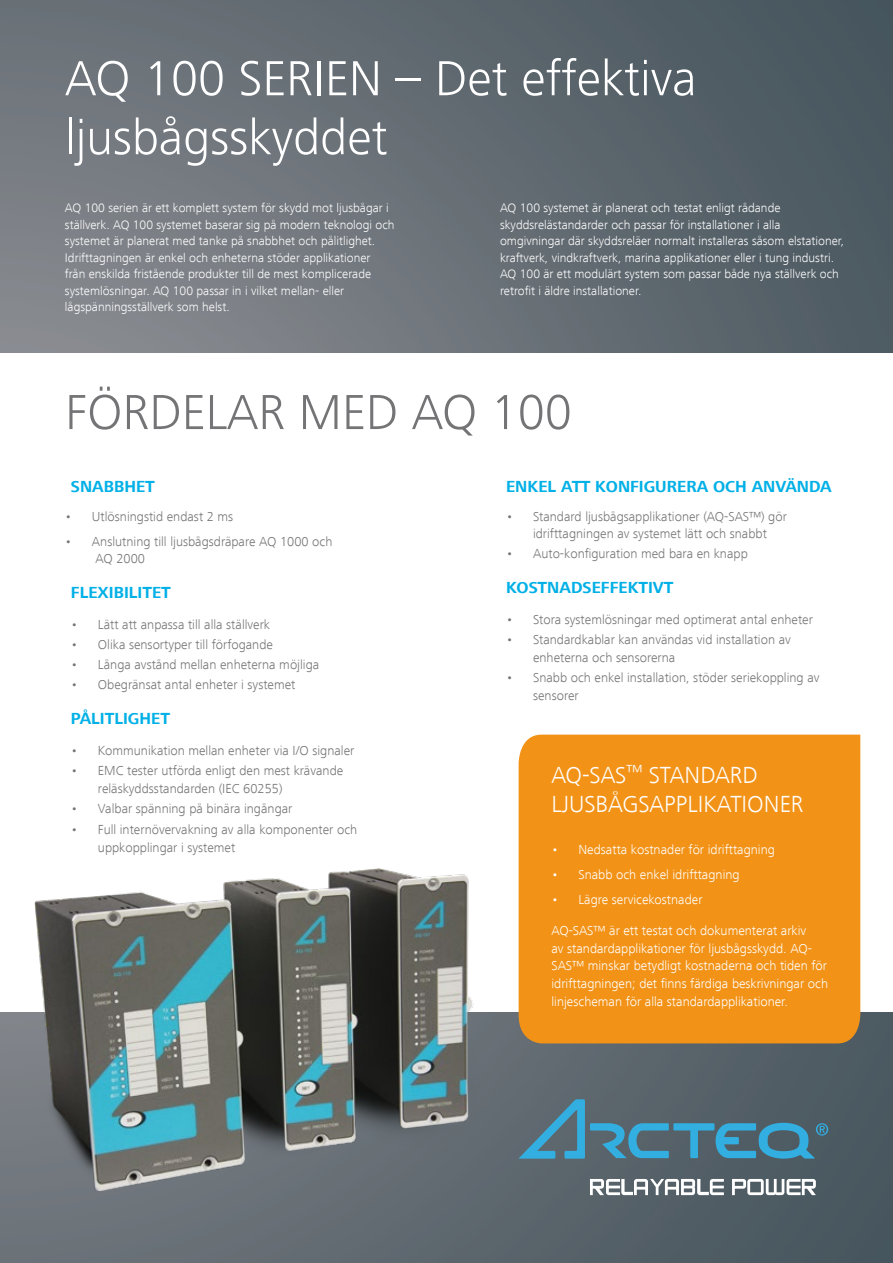
<style>
.page{position:relative;width:893px;height:1263px;background:#fff}
.page>*{position:absolute;margin:0;border:0;box-sizing:border-box;transform-origin:0 0}
.t1{font:300 51px/58.9px "Frutiger Next LT";color:#fff}
.t2{font:300 51px "Frutiger Next LT";color:#747476}
.t3{font:300 24px/29.5px "Frutiger Next LT";color:#fff}
.t4{font:700 16.5px "Frutiger Next LT";color:#00b0e6}
.t5{font:300 13.5px/18px "Frutiger Next LT";color:#747476}
.t6{font:300 13.5px/18px "Frutiger Next LT";color:#fff}
.t7{font:300 12.75px/16.5px "Frutiger Next LT";color:#fff}
</style>
<div class="page">
<img style="left:0;top:0;width:893px;height:1263px">
<div style="left:0;top:354px;width:893px;height:658px;background:#fff"></div>
<div style="left:519px;top:735px;width:341px;height:308px;background:#f29318"></div>
<svg style="left:590px;top:1179px;width:134px;height:16px"></svg>
<svg style="left:732px;top:1179px;width:84px;height:16px"></svg>
<svg style="left:519px;top:1099px;width:309px;height:60px;background:#4c7588"></svg>
<img style="left:34px;top:868px;width:448px;height:322px">
<h1 class="t1" style="left:65px;top:49px;width:633px">AQ 100 SERIEN – Det effektiva ljusbågsskyddet</h1>
<p class="t7" style="left:65px;top:200px;width:331px">AQ 100 serien är ett komplett system för skydd mot ljusbågar i ställverk. AQ 100 systemet baserar sig på modern teknologi och systemet är planerat med tanke på snabbhet och pålitlighet.<br>Idrifttagningen är enkel och enheterna stöder applikationer<br>från enskilda fristående produkter till de mest komplicerade systemlösningar. AQ 100 passar in i vilket mellan- eller lågspänningsställverk som helst.</p>
<p class="t7" style="left:500px;top:200px;width:346px">AQ 100 systemet är planerat och testat enligt rådande skyddsrelästandarder och passar för installationer i alla omgivningar där skyddsreläer normalt installeras såsom elstationer, kraftverk, vindkraftverk, marina applikationer eller i tung industri.<br>AQ 100 är ett modulärt system som passar både nya ställverk och retrofit i äldre installationer.</p>
<h1 class="t2" style="left:65px;top:384px;width:508px">FÖRDELAR MED AQ 100</h1>
<p class="t4" style="left:71px;top:477px;width:86px">SNABBHET</p>
<p class="t5" style="left:65px;top:508px;width:170px">• Utlösningstid endast 2 ms</p>
<p class="t5" style="left:96px;top:534px;width:238px;line-height:16.5px;text-indent:-31px">• Anslutning till ljusbågsdräpare AQ 1000 och<br>AQ 2000</p>
<p class="t4" style="left:71px;top:583px;width:101px">FLEXIBILITET</p>
<p class="t5" style="left:71px;top:615px;width:201px">• Lätt att anpassa till alla ställverk</p>
<p class="t5" style="left:71px;top:635px;width:204px">• Olika sensortyper till förfogande</p>
<p class="t5" style="left:71px;top:656px;width:250px">• Långa avstånd mellan enheterna möjliga</p>
<p class="t5" style="left:71px;top:676px;width:226px">• Obegränsat antal enheter i systemet</p>
<p class="t4" style="left:71px;top:710px;width:101px">PÅLITLIGHET</p>
<p class="t5" style="left:71px;top:742px;width:285px">• Kommunikation mellan enheter via I/O signaler</p>
<p class="t5" style="left:98px;top:762px;width:247px;text-indent:-27px">• EMC tester utförda enligt den mest krävande reläskyddsstandarden (IEC 60255)</p>
<p class="t5" style="left:71px;top:800px;width:223px">• Valbar spänning på binära ingångar</p>
<p class="t5" style="left:98px;top:820px;width:261px;text-indent:-27px">• Full internövervakning av alla komponenter och uppkopplingar i systemet</p>
<p class="t4" style="left:506px;top:477px;width:327px">ENKEL ATT KONFIGURERA OCH ANVÄNDA</p>
<p class="t5" style="left:506px;top:509px;width:282px;line-height:16.5px;text-align:center">• Standard ljusbågsapplikationer (AQ-SAS™) gör idrifttagningen av systemet lätt och snabbt</p>
<p class="t5" style="left:506px;top:544px;width:243px">• Auto-konfiguration med bara en knapp</p>
<p class="t4" style="left:506px;top:578px;width:169px">KOSTNADSEFFEKTIVT</p>
<p class="t5" style="left:506px;top:610px;width:308px">• Stora systemlösningar med optimerat antal enheter</p>
<p class="t5" style="left:533px;top:631px;width:259px;text-indent:-27px">• Standardkablar kan användas vid installation av enheterna och sensorerna</p>
<p class="t5" style="left:533px;top:669px;width:288px;text-indent:-27px">• Snabb och enkel installation, stöder seriekoppling av sensorer</p>
<h2 class="t3" style="left:551px;top:760px;width:254px">AQ-SAS<sup>™</sup> STANDARD<br>LJUSBÅGSAPPLIKATIONER</h2>
<p class="t6" style="left:551px;top:840px;width:225px">• Nedsatta kostnader för idrifttagning</p>
<p class="t6" style="left:551px;top:865px;width:190px">• Snabb och enkel idrifttagning</p>
<p class="t6" style="left:551px;top:890px;width:153px">• Lägre servicekostnader</p>
<p class="t6" style="left:551px;top:921px;width:278px">AQ-SAS™ är ett testat och dokumenterat arkiv<br>av standardapplikationer för ljusbågsskydd. AQ-SAS™ minskar betydligt kostnaderna och tiden för idrifttagningen; det finns färdiga beskrivningar och linjescheman för alla standardapplikationer.</p>
</div>
